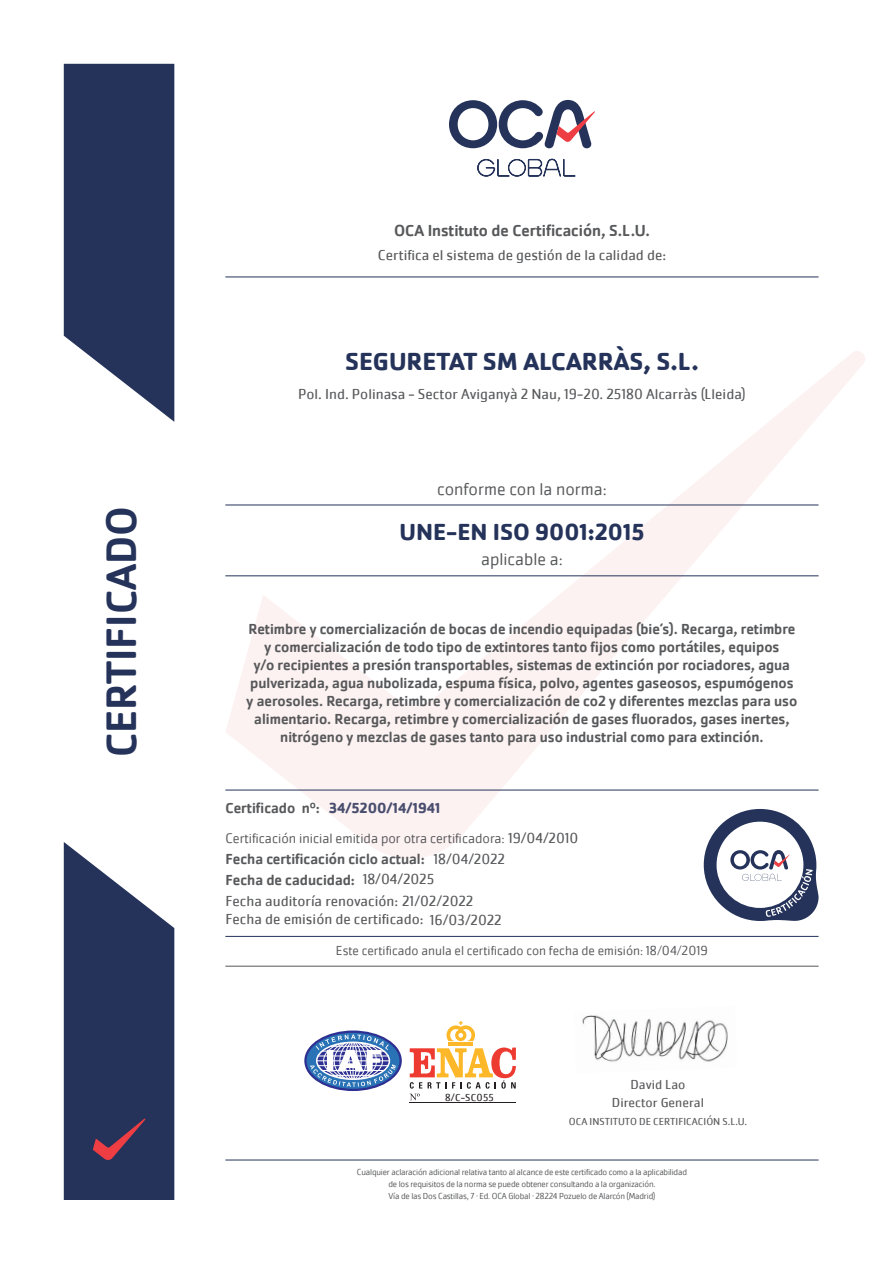
<style>
.page{position:relative;width:893px;height:1263px;background:#fff}
.page>*{position:absolute;margin:0;border:0;box-sizing:border-box;transform-origin:0 0}
.t1{font:500 43.95px "Cachet Pro";color:#25335a}
.t2{font:700 25.5px "Cachet Pro";color:#25335a}
.t3{font:700 24px "Cachet Pro";color:#25335a}
.t4{font:300 18px "Cachet Pro";color:#57585a}
.t5{font:500 16.5px "Cachet Pro";color:#57585a}
.t6{font:500 15px/18px "Cachet Pro";color:#57585a;text-align:center}
.t7{font:15px "Cachet Pro";color:#57585a}
.t8{font:700 15px "Cachet Pro";color:#494e6e}
.t9{font:300 14.25px "Cachet Pro";color:#57585a}
.t10{font:300 13.5px "Cachet Pro";color:#57585a}
.t11{font:13.5px "Cachet Pro";color:#57585a}
.t12{font:10.5px "Cachet Pro";color:#57585a}
.t13{font:10.5px "Cachet Pro";letter-spacing:.025em;color:#231f20}
.t14{font:300 9px "Cachet Pro";letter-spacing:-.02em;color:#57585a}
.s1{font-weight:400;font-size:15px}
</style>
<div class="page">
<svg style="left:225px;top:351px;width:640px;height:507px"></svg>
<svg style="left:64px;top:64px;width:110px;height:358px;background:#3f4b6d"></svg>
<svg style="left:449px;top:100px;width:146px;height:48px"></svg>
<svg style="left:477px;top:159px;width:99px;height:18px"></svg>
<svg style="left:64px;top:842px;width:110px;height:358px;background:#414b6d"></svg>
<hr style="left:225px;top:277px;width:594px;height:1px;background:#25335a">
<hr style="left:225px;top:575px;width:594px;height:1px;background:#25335a">
<hr style="left:225px;top:505px;width:594px;height:1px;background:#25335a">
<hr style="left:225px;top:790px;width:594px;height:1px;background:#25335a">
<hr style="left:225px;top:936px;width:594px;height:1px;background:#25335a">
<svg style="left:704px;top:809px;width:115px;height:112px"></svg>
<hr style="left:225px;top:1160px;width:594px;height:1px;background:#25335a">
<hr style="left:225px;top:966px;width:594px;height:1px;background:#57585a">
<hr style="left:449px;top:1042px;width:24px;height:4px;background:#fcb828">
<svg style="left:446px;top:1021px;width:29px;height:20px"></svg>
<hr style="left:410px;top:1102px;width:106px;height:1px;background:#231f20">
<svg style="left:410px;top:1047px;width:106px;height:53px"></svg>
<svg style="left:305px;top:1032px;width:96px;height:58px"></svg>
<div style="left:304px;top:1030px;width:98px;height:61px;border:2px solid #2e3092;border-radius:50%"></div>
<svg style="left:310px;top:1034px;width:86px;height:53px"></svg>
<img style="left:582px;top:1015px;width:146px;height:47px">
<p class="t1" style="left:96px;top:757px;width:253px;rotate:-90deg">CERTIFICADO</p>
<p class="t5" style="left:394px;top:221px;width:257px">OCA Instituto de Certificación, S.L.U.</p>
<p class="t7" style="left:378px;top:246px;width:290px">Certifica el sistema de gestión de la calidad de:</p>
<p class="t2" style="left:345px;top:345px;width:355px">SEGURETAT SM ALCARRÀS, S.L.</p>
<p class="t7" style="left:298px;top:385px;width:449px">Pol. Ind. Polinasa - Sector Aviganyà 2 Nau, 19-20. 25180 Alcarràs (Lleida)</p>
<p class="t4" style="left:437px;top:479px;width:171px">conforme con la norma:</p>
<p class="t3" style="left:399px;top:517px;width:246px">UNE-EN ISO 9001:2015</p>
<p class="t4" style="left:481px;top:549px;width:83px">aplicable a:</p>
<p class="t6" style="left:247px;top:621px;width:552px">Retimbre y comercialización de bocas de incendio equipadas (bie’s). Recarga, retimbre y comercialización de todo tipo de extintores tanto fijos como portátiles, equipos<br>y/o recipientes a presión transportables, sistemas de extinción por rociadores, agua pulverizada, agua nubolizada, espuma física, polvo, agentes gaseosos, espumógenos y aerosoles. Recarga, retimbre y comercialización de co2 y diferentes mezclas para uso alimentario. Recarga, retimbre y comercialización de gases fluorados, gases inertes, nitrógeno y mezclas de gases tanto para uso industrial como para extinción.</p>
<p class="t8" style="left:329px;top:798px;width:113px">34/5200/14/1941</p>
<p class="t6" style="left:225px;top:799px;width:96px">Certificado nº:</p>
<p class="t6" style="left:225px;top:850px;width:201px">Fecha certificación ciclo actual:</p>
<p class="t6" style="left:225px;top:871px;width:131px">Fecha de caducidad:</p>
<p class="t7" style="left:363px;top:870px;width:73px">18/04/2025</p>
<p class="t7" style="left:225px;top:892px;width:250px">Fecha auditoría renovación: 21/02/2022</p>
<p class="t7" style="left:225px;top:910px;width:278px">Fecha de emisión de certificado: 16/03/2022</p>
<p class="t9" style="left:225px;top:830px;width:355px">Certificación inicial emitida por otra certificadora: <span class="s1">19/04/2010</span></p>
<p class="t7" style="left:433px;top:850px;width:73px">18/04/2022</p>
<p class="t10" style="left:336px;top:943px;width:373px">Este certificado anula el certificado con fecha de emisión: 18/04/2019</p>
<p class="t13" style="left:445px;top:1091px;width:50px">8/C-SC055</p>
<p class="t11" style="left:630px;top:1076px;width:56px">David Lao</p>
<p class="t12" style="left:569px;top:1115px;width:180px">OCA INSTITUTO DE CERTIFICACIÓN S.L.U.</p>
<p class="t11" style="left:612px;top:1094px;width:93px">Director General</p>
<p class="t14" style="left:357px;top:1166px;width:332px">Cualquier aclaración adicional relativa tanto al alcance de este certificado como a la aplicabilidad</p>
<p class="t14" style="left:388px;top:1178px;width:269px">de los requisitos de la norma se puede obtener consultando a la organización.</p>
<p class="t14" style="left:388px;top:1190px;width:268px">Vía de las Dos Castillas, 7 · Ed. OCA Global · 28224 Pozuelo de Alarcón (Madrid)</p>
</div>
